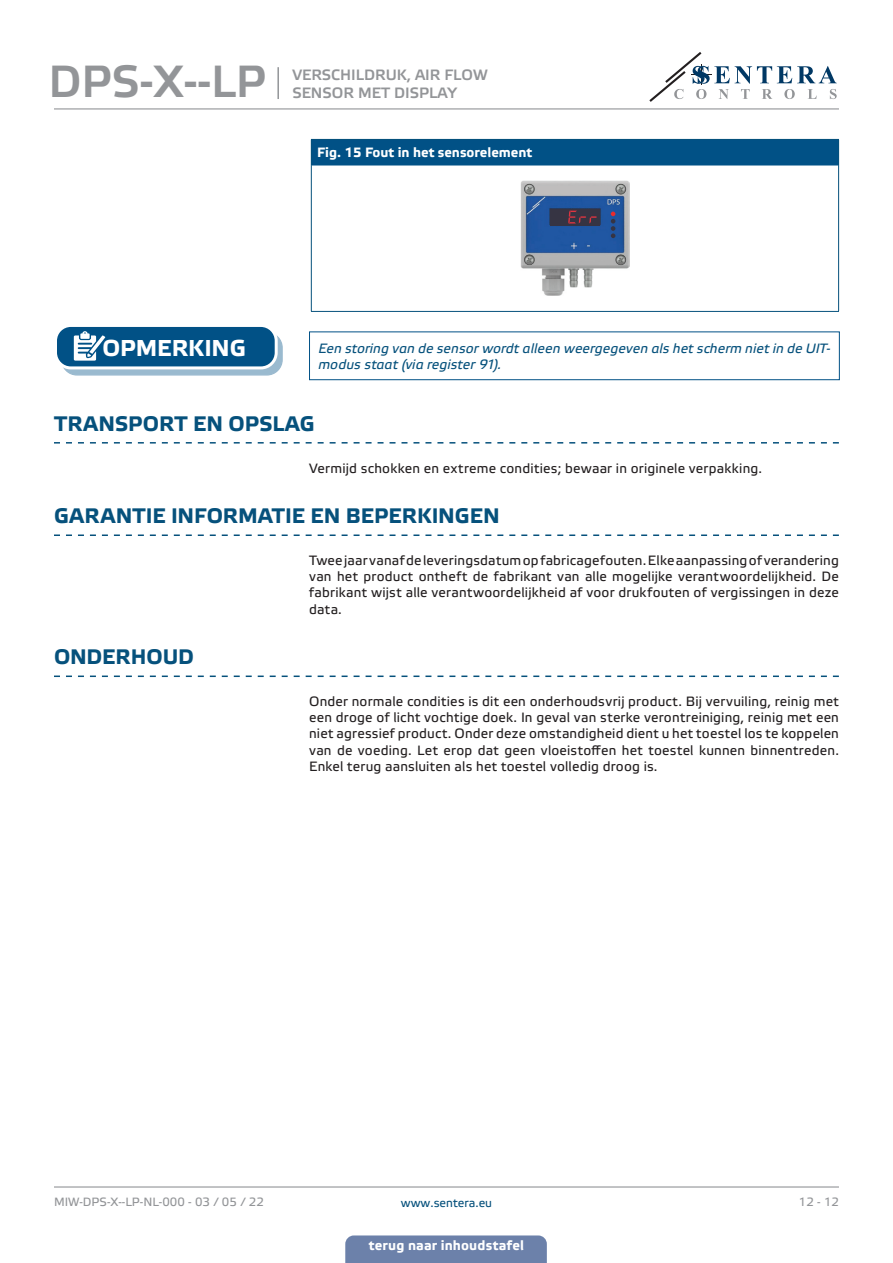
<style>
.page{position:relative;width:893px;height:1263px;background:#fff}
.page>*{position:absolute;margin:0;border:0;box-sizing:border-box;transform-origin:0 0}
.t1{font:45px "Etelka Medium Pro";color:#939598}
.t2{font:700 22.95px "Etelka Text Pro";letter-spacing:-.005em;color:#fff}
.t3{font:700 21px "Etelka Text Pro";letter-spacing:.005em;color:#06517c}
.t4{font:15px "Etelka Medium Pro";color:#939598}
.body{font:13.5px/16.2px "Etelka Text Pro";letter-spacing:.015em;color:#231f20;text-align:justify}
.attention{font:italic 13.5px/16.2px "Etelka Text Pro";letter-spacing:.01em;color:#06517c}
.head-table{font:700 13.5px "Etelka Text Pro";color:#fff}
.t5{font:12px "Etelka Text Pro";color:#939598}
.t6{font:12px "Etelka Text Pro";color:#06517c}
</style>
<div class="page">
<hr style="left:54px;top:108px;width:785px;height:1px;background:#939598">
<hr style="left:54px;top:1186px;width:785px;height:1px;background:#939598">
<svg style="left:649px;top:52px;width:188px;height:50px"></svg>
<div style="left:345px;top:1235px;width:202px;height:28px;background:#6c81aa"></div>
<div style="left:311px;top:139px;width:528px;height:26px;background:#015186"></div>
<hr style="left:311px;top:139px;width:528px;height:1px;background:#06517c">
<hr style="left:311px;top:165px;width:1px;height:146px;background:#06517c">
<hr style="left:838px;top:165px;width:1px;height:146px;background:#06517c">
<hr style="left:311px;top:311px;width:528px;height:1px;background:#06517c">
<img style="left:521px;top:181px;width:108px;height:115px">
<div style="left:550px;top:209px;width:50px;height:16px;background:#363443"></div>
<svg style="left:611px;top:212px;width:4px;height:26px"></svg>
<svg style="left:568px;top:211px;width:29px;height:12px"></svg>
<div style="left:62px;top:332px;width:220px;height:43px;background:linear-gradient(to right,#99b9cf,#9cbbd0);border-radius:15px"></div>
<div style="left:61px;top:332px;width:222px;height:44px;border:1px solid #015186;border-radius:15px"></div>
<div style="left:56px;top:325px;width:220px;height:43px;background:#015186;border-radius:15px"></div>
<div style="left:54px;top:324px;width:224px;height:45px;border:3px solid #fff;border-radius:15px"></div>
<svg style="left:74px;top:331px;width:37px;height:38px"></svg>
<div style="left:309px;top:331px;width:531px;height:49px;border:1px solid #015186"></div>
<svg style="left:54px;top:442px;width:785px;height:2px"></svg>
<svg style="left:54px;top:534px;width:785px;height:2px"></svg>
<svg style="left:54px;top:675px;width:785px;height:2px"></svg>
<hr style="left:277px;top:67px;width:2px;height:32px;background:#939598">
<h1 class="t1" style="left:48px;top:57px;width:219px">DPS-X--LP</h1>
<p class="t4" style="left:292px;top:66px;width:197px">VERSCHILDRUK, AIR FLOW</p>
<p class="t4" style="left:292px;top:84px;width:166px">SENSOR MET DISPLAY</p>
<p class="head-table" style="left:317px;top:144px;width:216px">Fig. 15 Fout in het sensorelement</p>
<p class="t2" style="left:103px;top:334px;width:145px">OPMERKING</p>
<p class="attention" style="left:318px;top:341px;width:514px">Een storing van de sensor wordt alleen weergegeven als het scherm niet in de UIT&shy;modus staat (via register 91).</p>
<p class="t3" style="left:54px;top:410px;width:262px">TRANSPORT EN OPSLAG</p>
<p class="body" style="left:309px;top:461px;width:454px">Vermijd schokken en extreme condities; bewaar in originele verpakking.</p>
<p class="t3" style="left:54px;top:503px;width:447px">GARANTIE INFORMATIE EN BEPERKINGEN</p>
<p class="body" style="left:309px;top:553px;width:531px">Twee jaar vanaf de leveringsdatum op fabricagefouten. Elke aanpassing of verandering van het product ontheft de fabrikant van alle mogelijke verantwoordelijkheid. De fabrikant wijst alle verantwoordelijkheid af voor drukfouten of vergissingen in deze data.</p>
<p class="t3" style="left:54px;top:644px;width:141px">ONDERHOUD</p>
<p class="body" style="left:309px;top:694px;width:531px">Onder normale condities is dit een onderhoudsvrij product. Bij vervuiling, reinig met een droge of licht vochtige doek. In geval van sterke verontreiniging, reinig met een niet agressief product. Onder deze omstandigheid dient u het toestel los te koppelen van de voeding. Let erop dat geen vloeistoffen het toestel kunnen binnentreden.<br>Enkel terug aansluiten als het toestel volledig droog is.</p>
<p class="t5" style="left:54px;top:1195px;width:211px">MIW-DPS-X--LP-NL-000 - 03 / 05 / 22</p>
<p class="t6" style="left:401px;top:1196px;width:93px">www.sentera.eu</p>
<p class="t5" style="left:799px;top:1195px;width:42px">12 - 12</p>
<p class="head-table" style="left:369px;top:1237px;width:157px">terug naar inhoudstafel</p>
</div>
